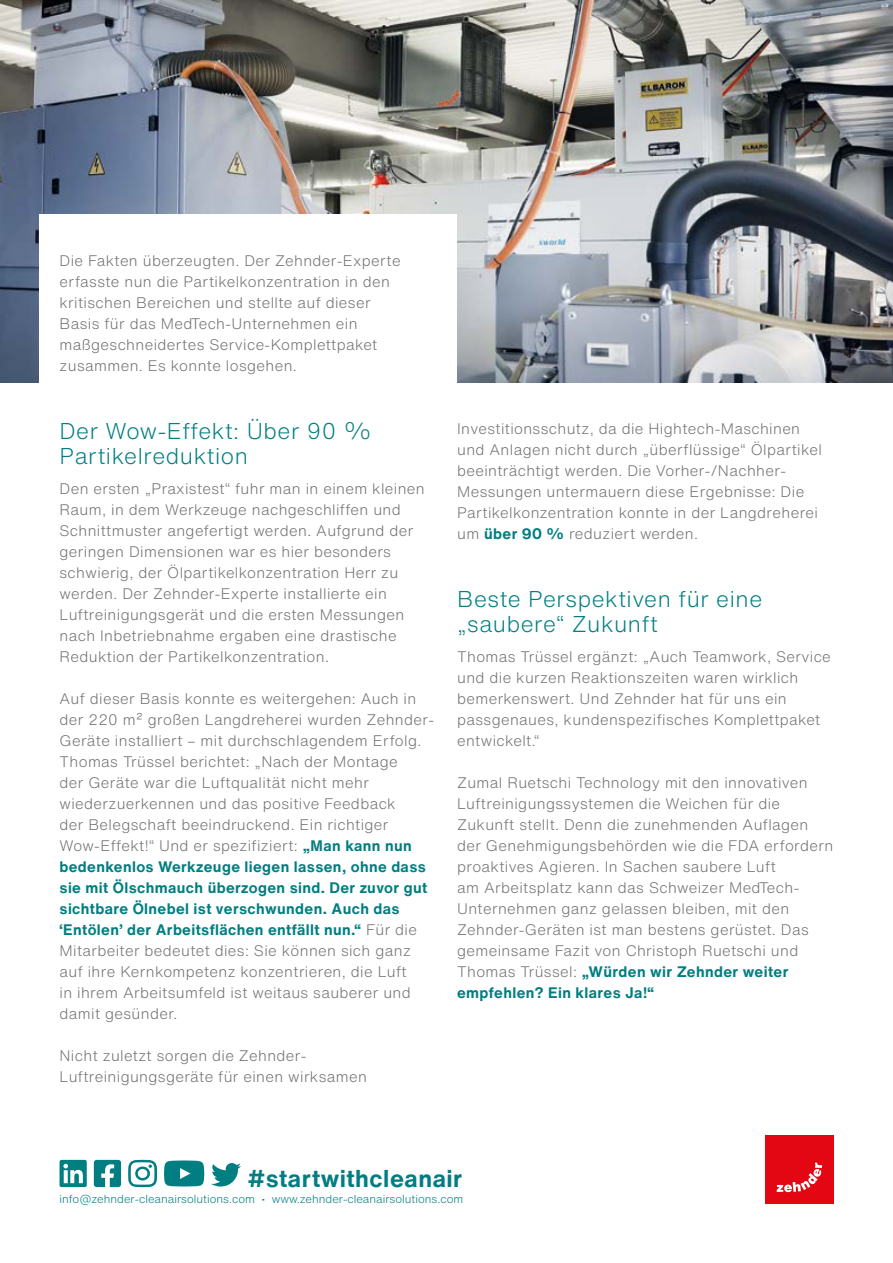
<style>
.page{position:relative;width:893px;height:1263px;background:#fff}
.page>*{position:absolute;margin:0;border:0;box-sizing:border-box;transform-origin:0 0}
.t1{font:700 24px "Helvetica Now Text";letter-spacing:.02em;color:#007e81}
.t2{font:300 22.5px/25.5px "Helvetica Now Text";letter-spacing:.025em;color:#007e81}
.t3{font:300 15px/21px "Helvetica Now Text";letter-spacing:.025em;color:#706f6f}
.t4{font:300 11.4px "Helvetica Now Text";color:#007e81}
.s1{font-weight:700;color:#007e81}
</style>
<div class="page">
<img style="left:0;top:0;width:893px;height:383px">
<svg style="left:60px;top:1160px;width:27px;height:27px"></svg>
<svg style="left:128px;top:1160px;width:29px;height:27px"></svg>
<svg style="left:94px;top:1160px;width:27px;height:27px"></svg>
<svg style="left:164px;top:1160px;width:40px;height:26px"></svg>
<svg style="left:211px;top:1163px;width:30px;height:23px"></svg>
<div style="left:40px;top:215px;width:417px;height:172px;background:#fff"></div>
<div style="left:765px;top:1135px;width:68px;height:68px;background:#e30613"></div>
<svg style="left:777px;top:1162px;width:45px;height:30px"></svg>
<p class="t3" style="left:60px;top:250px;width:343px">Die Fakten überzeugten. Der Zehnder-Experte erfasste nun die Partikelkonzentration in den kritischen Bereichen und stellte auf dieser Basis für das MedTech-Unternehmen ein maßgeschneidertes Service-Komplettpaket zusammen. Es konnte losgehen.</p>
<h2 class="t2" style="left:60px;top:417px;width:313px">Der Wow-Effekt: Über 90 %<br>Partikelreduktion</h2>
<p class="t3" style="left:60px;top:477px;width:367px">Den ersten „Praxistest“ fuhr man in einem kleinen Raum, in dem Werkzeuge nachgeschliffen und Schnittmuster angefertigt werden. Aufgrund der geringen Dimensionen war es hier besonders schwierig, der Ölpartikelkonzentration Herr zu werden. Der Zehnder-Experte installierte ein Luftreinigungsgerät und die ersten Messungen nach Inbetriebnahme ergaben eine drastische Reduktion der Partikelkonzentration.</p>
<p class="t3" style="left:60px;top:687px;width:376px">Auf dieser Basis konnte es weitergehen: Auch in der 220 m² großen Langdreherei wurden Zehnder-Geräte installiert – mit durchschlagendem Erfolg.<br>Thomas Trüssel berichtet: „Nach der Montage<br>der Geräte war die Luftqualität nicht mehr wiederzuerkennen und das positive Feedback<br>der Belegschaft beeindruckend. Ein richtiger Wow-Effekt!“ Und er spezifiziert: <span class="s1">„Man kann nun bedenkenlos Werkzeuge liegen lassen, ohne dass sie mit Ölschmauch überzogen sind. Der zuvor gut sichtbare Ölnebel ist verschwunden. Auch das ‘Entölen’ der Arbeitsflächen entfällt nun.“</span> Für die Mitarbeiter bedeutet dies: Sie können sich ganz auf ihre Kernkompetenz konzentrieren, die Luft<br>in ihrem Arbeitsumfeld ist weitaus sauberer und damit gesünder.</p>
<p class="t3" style="left:60px;top:1044px;width:309px">Nicht zuletzt sorgen die Zehnder-<br>Luftreinigungsgeräte für einen wirksamen</p>
<p class="t3" style="left:457px;top:418px;width:366px">Investitionsschutz, da die Hightech-Maschinen und Anlagen nicht durch „überflüssige“ Ölpartikel beeinträchtigt werden. Die Vorher-/Nachher-Messungen untermauern diese Ergebnisse: Die Partikelkonzentration konnte in der Langdreherei um <span class="s1">über 90 %</span> reduziert werden.</p>
<h2 class="t2" style="left:457px;top:585px;width:307px">Beste Perspektiven für eine „saubere“ Zukunft</h2>
<p class="t3" style="left:457px;top:645px;width:375px">Thomas Trüssel ergänzt: „Auch Teamwork, Service und die kurzen Reaktionszeiten waren wirklich bemerkenswert. Und Zehnder hat für uns ein passgenaues, kundenspezifisches Komplettpaket entwickelt.“</p>
<p class="t3" style="left:457px;top:771px;width:378px">Zumal Ruetschi Technology mit den innovativen Luftreinigungssystemen die Weichen für die Zukunft stellt. Denn die zunehmenden Auflagen der Genehmigungsbehörden wie die FDA erfordern proaktives Agieren. In Sachen saubere Luft<br>am Arbeitsplatz kann das Schweizer MedTech-Unternehmen ganz gelassen bleiben, mit den Zehnder-Geräten ist man bestens gerüstet. Das gemeinsame Fazit von Christoph Ruetschi und Thomas Trüssel: <span class="s1">„Würden wir Zehnder weiter empfehlen? Ein klares Ja!“</span></p>
<h1 class="t1" style="left:248px;top:1160px;width:216px">#startwithcleanair</h1>
<p class="t4" style="left:60px;top:1190px;width:405px">info@zehnder-cleanairsolutions.com • www.zehnder-cleanairsolutions.com</p>
</div>
